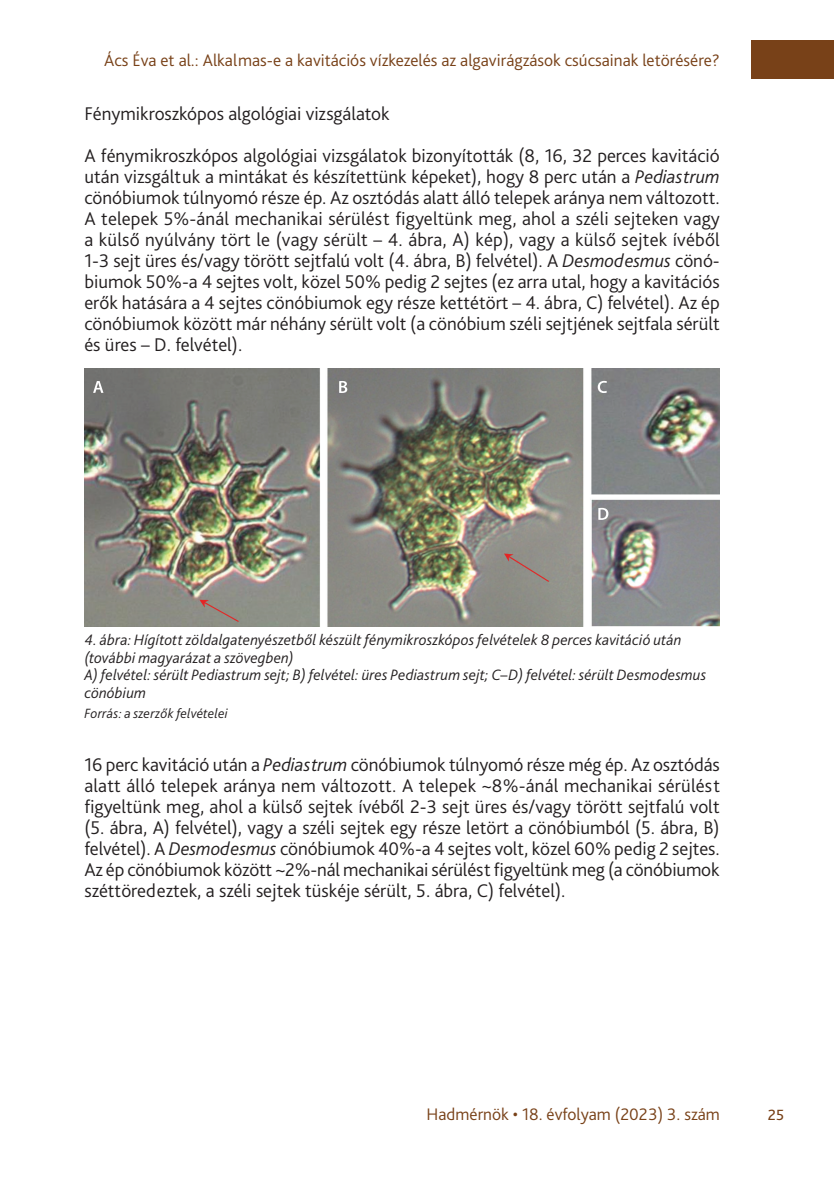
<style>
.page{position:relative;width:834px;height:1181px;background:#fff}
.page>*{position:absolute;margin:0;border:0;box-sizing:border-box;transform-origin:0 0}
._3_1_első_bekezdés{font:300 19.25px/21px "Bliss Pro";letter-spacing:-.005em;color:#231f20;text-align:justify}
._3_1_első_bekezdés__1_sor{font:300 19.25px/21px "Bliss Pro";letter-spacing:-.015em;color:#231f20;text-align:justify}
._1_1_1_1_Head_címsor3{font:300 19.25px "Bliss Pro";color:#231f20}
.t1{font:300 19.25px "Bliss Pro";color:#784118}
._9_Running_header_left{font:300 17.5px "Bliss Pro";color:#784118}
._8_Ábra__képalárás{font:italic 300 15.75px/17.5px "Bliss Pro";letter-spacing:.005em;color:#231f20}
._8_ábra_forrás{font:italic 300 14px "Bliss Pro";letter-spacing:.015em;color:#231f20}
.s1{font-style:italic}
</style>
<div class="page">
<div style="left:750px;top:41px;width:83px;height:38px;background:#784118"></div>
<img style="left:84px;top:368px;width:635px;height:258px">
<p class="_9_Running_header_left" style="left:104px;top:49px;width:617px">Ács Éva et al.: Alkalmas-e a kavitációs vízkezelés az algavirágzások csúcsainak letörésére?</p>
<p class="_1_1_1_1_Head_címsor3" style="left:84px;top:102px;width:307px">Fénymikroszkópos algológiai vizsgálatok</p>
<p class="_3_1_első_bekezdés" style="left:84px;top:145px;width:637px">A fénymikroszkópos algológiai vizsgálatok bizonyították (8, 16, 32 perces kavitáció után vizsgáltuk a mintákat és készítettünk képeket), hogy 8 perc után a <span class="s1">Pediastrum </span>cönóbiumok túlnyomó része ép. Az osztódás alatt álló telepek aránya nem változott.<br>A telepek 5%-ánál mechanikai sérülést figyeltünk meg, ahol a széli sejteken vagy a külső nyúlvány tört le (vagy sérült – -4. ábra, A) kép), vagy a külső sejtek ívéből 1-3 sejt üres és/vagy törött sejtfalú volt (4. ábra, B) felvétel). A <span class="s1">Desmodesmus</span> cönó&shy;biumok 50%-a 4 sejtes volt, közel 50% pedig 2 sejtes (ez arra utal, hogy a kavitációs erők hatására a -4 sejtes cönóbiumok egy része kettétört – 4. ábra, C) felvétel). Az ép cönóbiumok között már néhány sérült volt (a cönóbium széli sejtjének sejtfala sérült és üres – D. felvétel).</p>
<p class="_8_Ábra__képalárás" style="left:84px;top:631px;width:623px">4. ábra: Hígított zöldalgatenyészetből készült fénymikroszkópos felvételek 8 perces kavitáció után (további magyarázat a szövegben)<br>A) felvétel: sérült Pediastrum sejt; B) felvétel: üres Pediastrum sejt; C–D) felvétel: sérült Desmodesmus cönóbium</p>
<p class="_8_ábra_forrás" style="left:84px;top:704px;width:145px">Forrás: a szerzők felvételei</p>
<p class="_3_1_első_bekezdés__1_sor" style="left:84px;top:754px;width:637px">16 perc kavitáció után a <span class="s1">Pediastrum</span> cönóbiumok túlnyomó része még ép. Az osztódás alatt álló telepek aránya nem változott. A telepek ~8%-ánál mechanikai sérülést figyeltünk meg, ahol a külső sejtek ívéből 2-3 sejt üres és/vagy törött sejtfalú volt (5. ábra, A) felvétel), vagy a széli sejtek egy része letört a cönóbiumból (5. ábra, B) felvétel). A <span class="s1">Desmodesmus</span> cönóbiumok 40%-a 4 sejtes volt, közel 60% pedig 2 sejtes.<br>Az ép cönóbiumok között ~2%-nál mechanikai sérülést figyeltünk meg (a cönóbiumok széttöredeztek, a széli sejtek tüskéje sérült, 5. ábra, C) felvétel).</p>
<p class="_9_Running_header_left" style="left:426px;top:1103px;width:294px">Hadmérnök • 18. évfolyam (2023) 3. szám</p>
<p class="t1" style="left:767px;top:1102px;width:18px">25</p>
</div>
